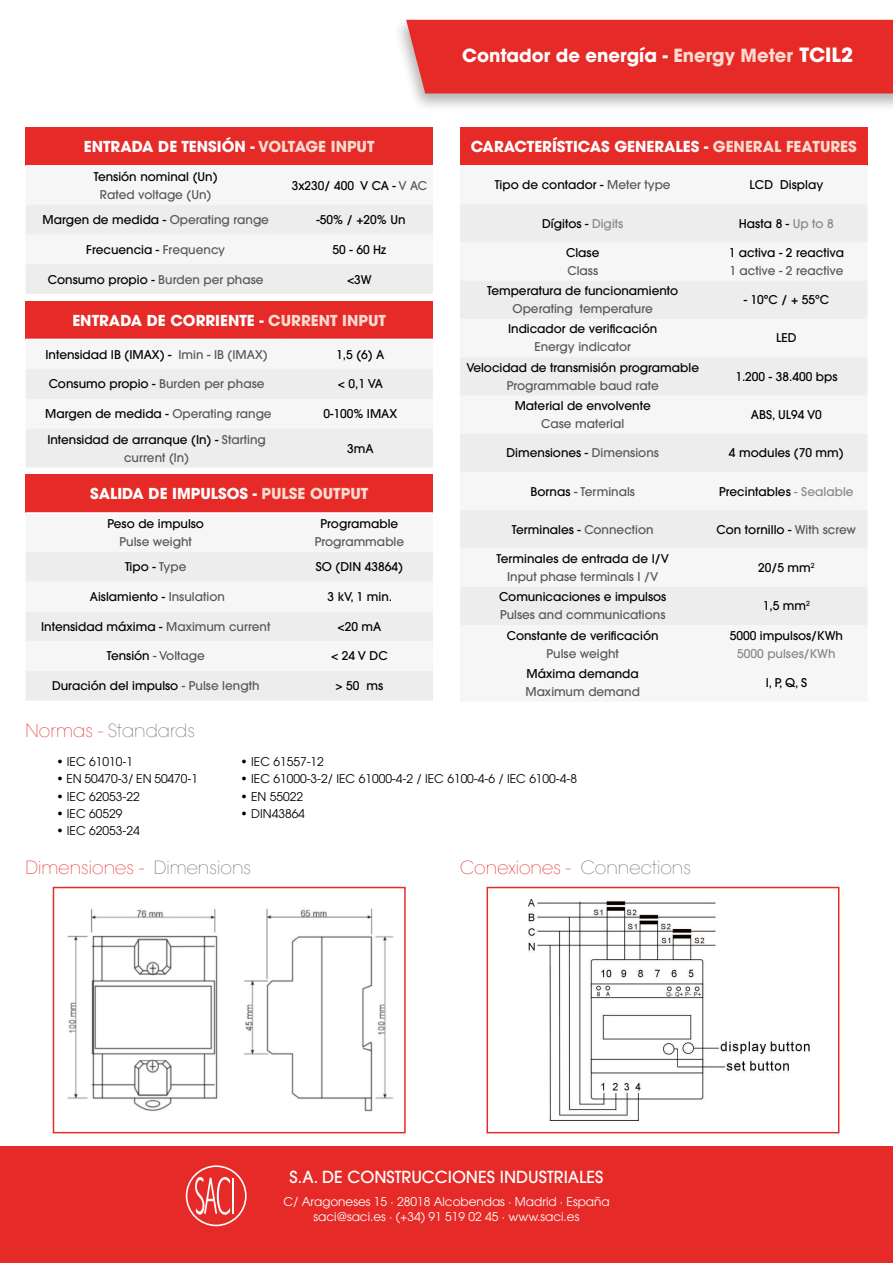
<style>
.page{position:relative;width:893px;height:1263px;background:#fff}
.page>*{position:absolute;margin:0;border:0;box-sizing:border-box;transform-origin:0 0}
.t1{font:200 18px "ITC Avant Garde Std";color:#e62a27}
.t2{font:700 18px "ITC Avant Garde Std";color:#fff}
.t3{font:200 18px "ITC Avant Garde Std";color:#706f6f}
.t4{font:500 16.5px "ITC Avant Garde Std";color:#fff}
.t5{font:700 15px "ITC Avant Garde Std";color:#fff}
.t6{font:500 12px/18px "ITC Avant Garde Std";color:#000;text-align:center}
.t7{font:500 12px "ITC Avant Garde Std";color:#575756}
.t8{font:12px "ITC Avant Garde Std";color:#000}
.t9{font:12px/14.4px "ITC Avant Garde Std";color:#fff;text-align:center}
.t10{font:500 12px "ITC Avant Garde Std";color:#878787}
.s1{color:#fcdcd0}
.s2{color:#575756}
.s3{color:#000}
.s4{color:#e62a27}
.s5{font-size:19.5px}
.s6{color:#878787}
.s7{color:#706f6f}
</style>
<div class="page">
<div style="left:392px;top:15px;width:501px;height:97px;background:#000;opacity:.3"></div>
<div style="left:406px;top:20px;width:487px;height:73px;background:#e62a27"></div>
<div style="left:0;top:1146px;width:893px;height:117px;background:#e62a27"></div>
<svg style="left:186px;top:1165px;width:61px;height:61px"></svg>
<img style="left:67px;top:908px;width:327px;height:204px">
<div style="left:53px;top:887px;width:353px;height:246px;border:2px solid #e62c28"></div>
<div style="left:460px;top:128px;width:407px;height:38px;background:#e62a27"></div>
<svg style="left:460px;top:204px;width:407px;height:421px;fill:#ededed"></svg>
<hr style="left:460px;top:165px;width:245px;height:2px;background:#fff">
<hr style="left:705px;top:165px;width:162px;height:2px;background:#fff">
<img style="left:528px;top:900px;width:281px;height:220px">
<div style="left:486px;top:887px;width:353px;height:246px;border:2px solid #e62c28"></div>
<div style="left:26px;top:128px;width:407px;height:38px;background:#e62a27"></div>
<svg style="left:26px;top:204px;width:407px;height:90px"></svg>
<hr style="left:26px;top:165px;width:260px;height:2px;background:#fff">
<hr style="left:286px;top:165px;width:147px;height:2px;background:#fff">
<div style="left:26px;top:301px;width:407px;height:38px;background:#e62a27"></div>
<svg style="left:26px;top:369px;width:407px;height:99px"></svg>
<div style="left:26px;top:475px;width:407px;height:38px;background:#e62a27"></div>
<svg style="left:26px;top:552px;width:407px;height:149px;fill:#ededed"></svg>
<hr style="left:26px;top:512px;width:260px;height:2px;background:#fff">
<hr style="left:286px;top:512px;width:147px;height:2px;background:#fff">
<p class="t5" style="left:84px;top:137px;width:292px">ENTRADA DE TENSIÓN - <span class="s1">VOLTAGE INPUT</span></p>
<p class="t6" style="left:94px;top:167px;width:125px">Tensión nominal (Un)</p>
<p class="t7" style="left:100px;top:187px;width:113px">Rated voltage (Un)</p>
<p class="t6" style="left:292px;top:176px;width:137px">3x230/ 400 V CA - <span class="s2">V AC</span></p>
<p class="t6" style="left:43px;top:211px;width:228px">Margen de medida - <span class="s2">Operating range</span></p>
<p class="t6" style="left:317px;top:211px;width:91px">-50% / +20% Un</p>
<p class="t6" style="left:86px;top:240px;width:140px">Frecuencia - <span class="s2">Frequency</span></p>
<p class="t6" style="left:333px;top:240px;width:55px">50 - 60 Hz</p>
<p class="t6" style="left:48px;top:270px;width:217px">Consumo propio - <span class="s2">Burden per phase</span></p>
<p class="t6" style="left:347px;top:270px;width:26px">&lt;3W</p>
<p class="t5" style="left:72px;top:310px;width:315px">ENTRADA DE CORRIENTE - <span class="s1">CURRENT INPUT</span></p>
<p class="t6" style="left:46px;top:345px;width:224px">Intensidad IB (IMAX) - <span class="s2">Imin - IB (IMAX)</span></p>
<p class="t6" style="left:336px;top:345px;width:50px">1,5 (6) A</p>
<p class="t6" style="left:49px;top:375px;width:217px">Consumo propio - <span class="s2">Burden per phase</span></p>
<p class="t6" style="left:338px;top:375px;width:47px">&lt; 0,1 VA</p>
<p class="t6" style="left:45px;top:405px;width:228px">Margen de medida - <span class="s2">Operating range</span></p>
<p class="t6" style="left:323px;top:405px;width:75px">0-100% IMAX</p>
<p class="t6" style="left:47px;top:430px;width:220px">Intensidad de arranque (In) - <span class="s2">Starting current (ln)</span></p>
<p class="t6" style="left:347px;top:439px;width:28px">3mA</p>
<p class="t5" style="left:90px;top:484px;width:280px">SALIDA DE IMPULSOS - <span class="s1">PULSE OUTPUT</span></p>
<p class="t6" style="left:107px;top:514px;width:98px">Peso de impulso</p>
<p class="t7" style="left:120px;top:534px;width:74px">Pulse weight</p>
<p class="t6" style="left:320px;top:514px;width:79px">Programable</p>
<p class="t7" style="left:315px;top:534px;width:91px">Programmable</p>
<p class="t6" style="left:125px;top:558px;width:63px">Tipo - <span class="s2">Type</span></p>
<p class="t6" style="left:316px;top:558px;width:89px">SO (DIN 43864)</p>
<p class="t6" style="left:90px;top:587px;width:137px">Aislamiento - <span class="s2">Insulation</span></p>
<p class="t6" style="left:328px;top:587px;width:66px">3 kV, 1 min.</p>
<p class="t6" style="left:41px;top:617px;width:231px">Intensidad máxima - <span class="s2">Maximum current</span></p>
<p class="t6" style="left:337px;top:617px;width:45px">&lt;20 mA</p>
<p class="t7" style="left:107px;top:648px;width:99px"><span class="s3">Tensión</span> - Voltage</p>
<p class="t6" style="left:331px;top:647px;width:58px">&lt; 24 V DC</p>
<p class="t6" style="left:52px;top:677px;width:209px">Duración del impulso <span class="s2">- Pulse length</span></p>
<p class="t6" style="left:335px;top:677px;width:49px">&gt; 50 ms</p>
<h1 class="t3" style="left:26px;top:719px;width:171px"><span class="s4">Normas -</span> Standards</h1>
<h1 class="t2" style="left:462px;top:43px;width:392px">Contador de energía - <span class="s1">Energy Meter</span> <span class="s5">TCIL2</span></h1>
<p class="t5" style="left:471px;top:137px;width:388px">CARACTERÍSTICAS GENERALES - <span class="s1">GENERAL FEATURES</span></p>
<p class="t6" style="left:495px;top:176px;width:177px">Tipo de contador - <span class="s2">Meter type</span></p>
<p class="t6" style="left:750px;top:176px;width:75px">LCD Display</p>
<p class="t6" style="left:542px;top:214px;width:83px">Dígitos - <span class="s6">Digits</span></p>
<p class="t6" style="left:739px;top:214px;width:97px">Hasta 8 - <span class="s6">Up to 8</span></p>
<p class="t6" style="left:566px;top:243px;width:35px">Clase</p>
<p class="t7" style="left:567px;top:263px;width:32px">Class</p>
<p class="t6" style="left:729px;top:243px;width:117px">1 activa - 2 reactiva</p>
<p class="t7" style="left:729px;top:263px;width:116px">1 active - 2 reactive</p>
<p class="t6" style="left:487px;top:282px;width:193px">Temperatura de funcionamiento</p>
<p class="t7" style="left:513px;top:301px;width:142px">Operating temperature</p>
<p class="t6" style="left:508px;top:320px;width:151px">Indicador de verificación</p>
<p class="t7" style="left:534px;top:339px;width:98px">Energy indicator</p>
<p class="t6" style="left:466px;top:358px;width:234px">Velocidad de transmisión programable</p>
<p class="t7" style="left:507px;top:378px;width:154px">Programmable baud rate</p>
<p class="t6" style="left:515px;top:396px;width:137px">Material de envolvente</p>
<p class="t7" style="left:541px;top:416px;width:85px">Case material</p>
<p class="t6" style="left:744px;top:291px;width:87px">- 10ºC / + 55ºC</p>
<p class="t6" style="left:776px;top:329px;width:22px">LED</p>
<p class="t6" style="left:735px;top:367px;width:104px">1.200 - 38.400 bps</p>
<p class="t6" style="left:751px;top:405px;width:72px">ABS, UL94 V0</p>
<p class="t6" style="left:506px;top:444px;width:154px">Dimensiones - <span class="s2">Dimensions</span></p>
<p class="t6" style="left:729px;top:444px;width:116px">4 modules (70 mm)</p>
<p class="t7" style="left:530px;top:483px;width:106px"><span class="s3">Bornas</span> - Terminals</p>
<p class="t6" style="left:719px;top:482px;width:136px">Precintables <span class="s6">- Sealable</span></p>
<p class="t6" style="left:512px;top:520px;width:143px">Terminales - <span class="s2">Connection</span></p>
<p class="t6" style="left:717px;top:520px;width:141px">Con tornillo - <span class="s2">With screw</span></p>
<p class="t6" style="left:496px;top:550px;width:174px">Terminales de entrada de I/V</p>
<p class="t7" style="left:507px;top:569px;width:153px">Input phase terminals I /V</p>
<p class="t6" style="left:758px;top:559px;width:58px">20/5 mm<sup>2</sup></p>
<p class="t6" style="left:499px;top:588px;width:169px">Comunicaciones e impulsos</p>
<p class="t7" style="left:500px;top:607px;width:167px">Pulses and communications</p>
<p class="t6" style="left:507px;top:626px;width:153px">Constante de verificación</p>
<p class="t7" style="left:546px;top:646px;width:74px">Pulse weight</p>
<p class="t6" style="left:527px;top:664px;width:114px">Máxima demanda</p>
<p class="t7" style="left:525px;top:684px;width:116px">Maximum demand</p>
<p class="t6" style="left:763px;top:597px;width:49px">1,5 mm<sup>2</sup></p>
<p class="t6" style="left:730px;top:626px;width:115px">5000 impulsos/KWh</p>
<p class="t10" style="left:737px;top:646px;width:100px">5000 pulses/KWh</p>
<p class="t6" style="left:766px;top:673px;width:43px">I, P, Q, S</p>
<p class="t8" style="left:56px;top:754px;width:78px">• IEC 61010-1</p>
<p class="t8" style="left:56px;top:771px;width:143px">• EN 50470-3/ EN 50470-1</p>
<p class="t8" style="left:56px;top:789px;width:85px">• IEC 62053-22</p>
<p class="t8" style="left:56px;top:806px;width:68px">• IEC 60529</p>
<p class="t8" style="left:56px;top:823px;width:85px">• IEC 62053-24</p>
<p class="t8" style="left:241px;top:754px;width:85px">• IEC 61557-12</p>
<p class="t8" style="left:241px;top:771px;width:338px">• IEC 61000-3-2/ IEC 61000-4-2 / IEC 6100-4-6 / IEC 6100-4-8</p>
<p class="t8" style="left:241px;top:789px;width:64px">• EN 55022</p>
<p class="t8" style="left:241px;top:806px;width:66px">• DIN43864</p>
<h1 class="t1" style="left:26px;top:856px;width:227px">Dimensiones - <span class="s7">Dimensions</span></h1>
<h1 class="t1" style="left:460px;top:856px;width:233px">Conexiones - <span class="s7">Connections</span></h1>
<h2 class="t4" style="left:290px;top:1167px;width:315px">S.A. DE CONSTRUCCIONES INDUSTRIALES</h2>
<p class="t9" style="left:283px;top:1194px;width:328px">C/ Aragoneses 15 · 28018 Alcobendas · Madrid · España saci@saci.es · (+34) 91 519 02 45 · www.saci.es</p>
</div>
